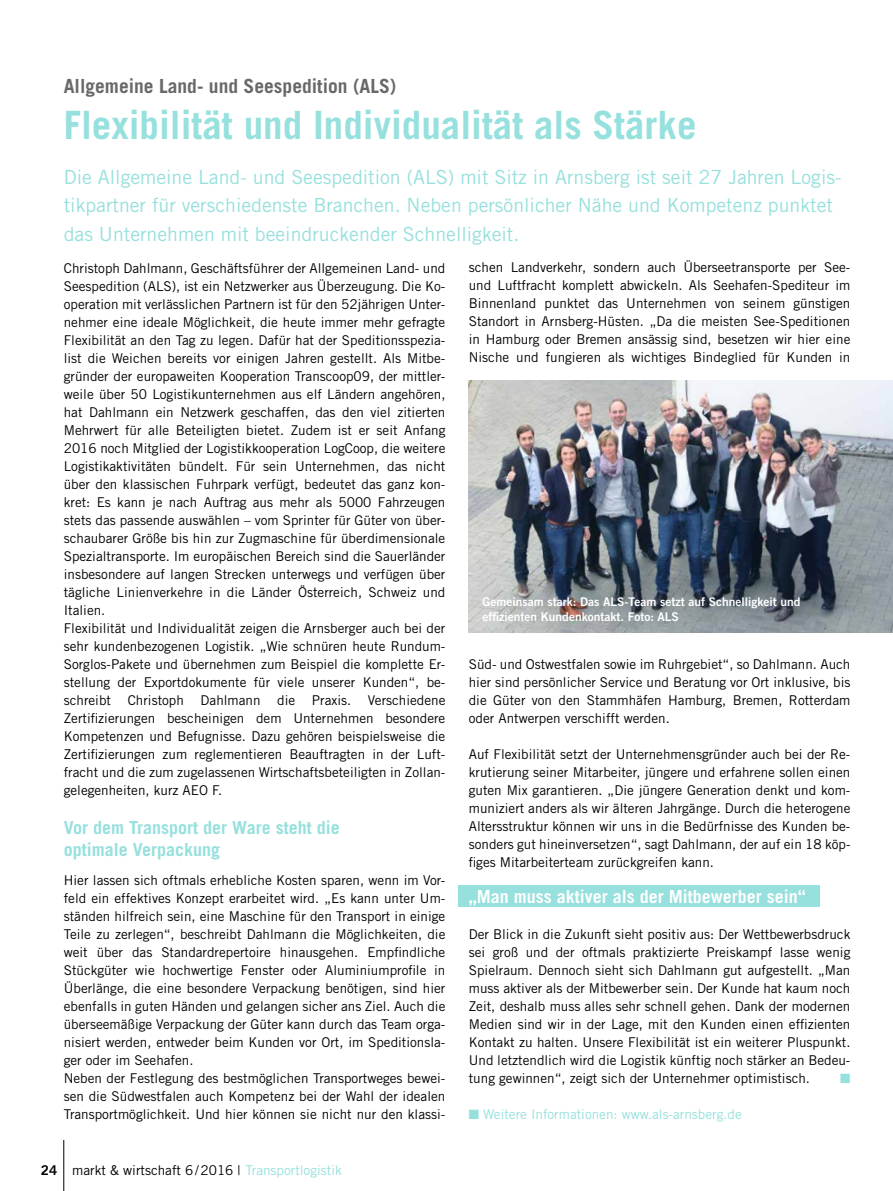
<style>
.page{position:relative;width:893px;height:1191px;background:#fff}
.page>*{position:absolute;margin:0;border:0;box-sizing:border-box;transform-origin:0 0}
.t1{font:700 39px "Trade Gothic";color:#96e0dd}
.t2{font:19.5px/28.5px "Trade Gothic";color:#96e0dd}
.t3{font:700 19.5px "Trade Gothic";color:#686867}
.t4{font:700 18px/21.6px "Trade Gothic";color:#96e0dd}
.t5{font:700 18px "Trade Gothic";color:#fff}
.t6{font:13.5px/18px "Trade Gothic";color:#000;text-align:justify}
.t7{font:13.5px "Trade Gothic";color:#96e0dd}
.t8{font:13.5px "Zapf Dingbats ITC";color:#96e0dd}
.t9{font:12px/14.4px "Trade Gothic Bold Two";color:#fff}
.s1{font-family:"Trade Gothic Bold Two"}
.s2{color:#96e0dd}
</style>
<div class="page">
<hr style="left:63px;top:1140px;width:1px;height:51px;background:#000">
<img style="left:469px;top:380px;width:424px;height:252px">
<div style="left:458px;top:885px;width:362px;height:21px;background:#96e0dd"></div>
<h2 class="t3" style="left:64px;top:74px;width:334px">Allgemeine Land- und Seespedition (ALS)</h2>
<h1 class="t1" style="left:64px;top:101px;width:634px">Flexibilität und Individualität als Stärke</h1>
<h2 class="t2" style="left:64px;top:162px;width:779px">Die Allgemeine Land- und Seespedition (ALS) mit Sitz in Arnsberg ist seit 27 Jahren Logis&shy;tikpartner für verschiedenste Branchen. Neben persönlicher Nähe und Kompetenz punktet das Unternehmen mit beeindruckender Schnelligkeit.</h2>
<p class="t6" style="left:64px;top:258px;width:383px;text-align:left">Christoph Dahlmann, Geschäftsführer der Allgemeinen Land- und Seespedition (ALS), ist ein Netzwerker aus Überzeugung. Die Ko&shy;operation mit verlässlichen Partnern ist für den 52jährigen Unter&shy;nehmer eine ideale Möglichkeit, die heute immer mehr gefragte Flexibilität an den Tag zu legen. Dafür hat der Speditionsspezia&shy;list die Weichen bereits vor einigen Jahren gestellt. Als Mitbe&shy;gründer der europaweiten Kooperation Transcoop09, der mittler&shy;weile über 50 Logistikunternehmen aus elf Ländern angehören, hat Dahlmann ein Netzwerk geschaffen, das den viel zitierten Mehrwert für alle Beteiligten bietet. Zudem ist er seit Anfang 2016 noch Mitglied der Logistikkooperation LogCoop, die weitere Logistikaktivitäten bündelt. Für sein Unternehmen, das nicht über den klassischen Fuhrpark verfügt, bedeutet das ganz kon&shy;kret: Es kann je nach Auftrag aus mehr als 5000 Fahrzeugen stets das passende auswählen – vom Sprinter für Güter von über&shy;schaubarer Größe bis hin zur Zugmaschine für überdimensionale Spezialtransporte. Im europäischen Bereich sind die Sauerländer insbesondere auf langen Strecken unterwegs und verfügen über tägliche Linienverkehre in die Länder Österreich, Schweiz und Italien.<br>Flexibilität und Individualität zeigen die Arnsberger auch bei der sehr kundenbezogenen Logistik. „Wie schnüren heute Rundum-Sorglos-Pakete und übernehmen zum Beispiel die komplette Er&shy;stellung der Exportdokumente für viele unserer Kunden“, be&shy;schreibt Christoph Dahlmann die Praxis. Verschiedene Zertifizierungen bescheinigen dem Unternehmen besondere Kompetenzen und Befugnisse. Dazu gehören beispielsweise die Zertifizierungen zum reglementieren Beauftragten in der Luft&shy;fracht und die zum zugelassenen Wirtschaftsbeteiligten in Zollan&shy;gelegenheiten, kurz AEO F.</p>
<h3 class="t4" style="left:64px;top:817px;width:278px">Vor dem Transport der Ware steht die optimale Verpackung</h3>
<p class="t6" style="left:64px;top:870px;width:383px;text-align:left">Hier lassen sich oftmals erhebliche Kosten sparen, wenn im Vor&shy;feld ein effektives Konzept erarbeitet wird. „Es kann unter Um&shy;ständen hilfreich sein, eine Maschine für den Transport in einige Teile zu zerlegen“, beschreibt Dahlmann die Möglichkeiten, die weit über das Standardrepertoire hinausgehen. Empfindliche Stückgüter wie hochwertige Fenster oder Aluminiumprofile in Überlänge, die eine besondere Verpackung benötigen, sind hier ebenfalls in guten Händen und gelangen sicher ans Ziel. Auch die überseemäßige Verpackung der Güter kann durch das Team orga&shy;nisiert werden, entweder beim Kunden vor Ort, im Speditionsla&shy;ger oder im Seehafen.<br>Neben der Festlegung des bestmöglichen Transportweges bewei&shy;sen die Südwestfalen auch Kompetenz bei der Wahl der idealen Transportmöglichkeit. Und hier können sie nicht nur den klassi-</p>
<p class="t6" style="left:469px;top:258px;width:383px">schen Landverkehr, sondern auch Überseetransporte per See&shy;und Luftfracht komplett abwickeln. Als Seehafen-Spediteur im Binnenland punktet das Unternehmen von seinem günstigen Standort in Arnsberg-Hüsten. „Da die meisten See-Speditionen in Hamburg oder Bremen ansässig sind, besetzen wir hier eine Nische und fungieren als wichtiges Bindeglied für Kunden in</p>
<p class="t9" style="left:483px;top:594px;width:319px">Gemeinsam stark: Das ALS-Team setzt auf Schnelligkeit und effizienten Kundenkontakt. Foto: ALS</p>
<p class="t6" style="left:469px;top:654px;width:383px">Süd- und Ostwestfalen sowie im Ruhrgebiet“, so Dahlmann. Auch hier sind persönlicher Service und Beratung vor Ort inklusive, bis die Güter von den Stammhäfen Hamburg, Bremen, Rotterdam oder Antwerpen verschifft werden.</p>
<p class="t6" style="left:469px;top:744px;width:383px">Auf Flexibilität setzt der Unternehmensgründer auch bei der Re&shy;krutierung seiner Mitarbeiter, jüngere und erfahrene sollen einen guten Mix garantieren. „Die jüngere Generation denkt und kom&shy;muniziert anders als wir älteren Jahrgänge. Durch die heterogene Altersstruktur können wir uns in die Bedürfnisse des Kunden be&shy;sonders gut hineinversetzen“, sagt Dahlmann, der auf ein 18 köp&shy;figes Mitarbeiterteam zurückgreifen kann.</p>
<h3 class="t5" style="left:469px;top:885px;width:338px">„Man muss aktiver als der Mitbewerber sein“</h3>
<p class="t6" style="left:469px;top:924px;width:383px">Der Blick in die Zukunft sieht positiv aus: Der Wettbewerbsdruck sei groß und der oftmals praktizierte Preiskampf lasse wenig Spielraum. Dennoch sieht sich Dahlmann gut aufgestellt. „Man muss aktiver als der Mitbewerber sein. Der Kunde hat kaum noch Zeit, deshalb muss alles sehr schnell gehen. Dank der modernen Medien sind wir in der Lage, mit den Kunden einen effizienten Kontakt zu halten. Unsere Flexibilität ist ein weiterer Pluspunkt.<br>Und letztendlich wird die Logistik künftig noch stärker an Bedeu&shy;tung gewinnen“, zeigt sich der Unternehmer optimistisch.</p>
<p class="t8" style="left:840px;top:1071px;width:12px">■</p>
<p class="t7" style="left:469px;top:1105px;width:274px">■ Weitere Informationen: www.als-arnsberg.de</p>
<p class="t6" style="left:41px;top:1160px;width:302px"><span class="s1">24</span> markt &amp; wirtschaft 6/2016 | <span class="s2">Transportlogistik</span></p>
</div>
